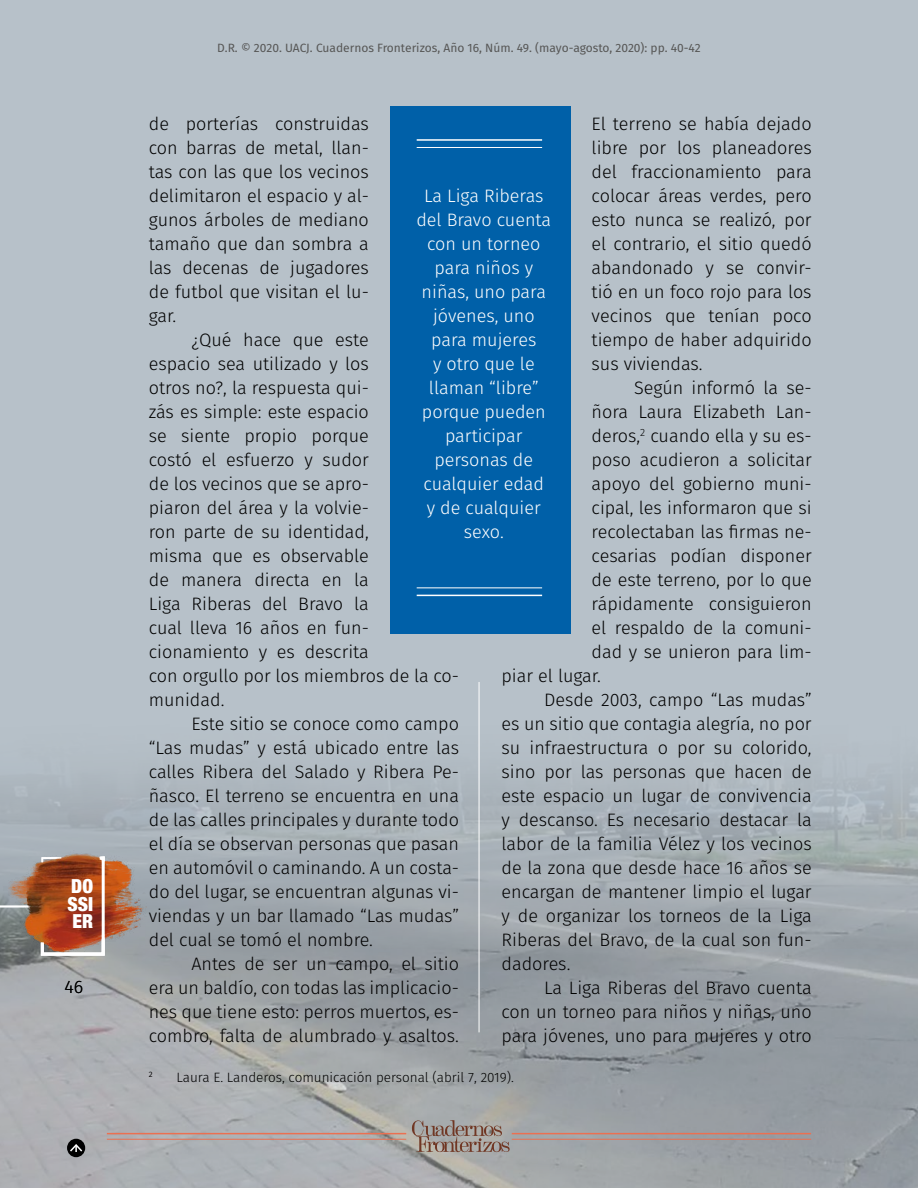
<style>
.page{position:relative;width:918px;height:1188px;background:#b6c1c9}
.page>*{position:absolute;margin:0;border:0;box-sizing:border-box;transform-origin:0 0}
.t1{font:900 condensed 19.2px/17.2px "Helvetica Neue";color:#fff;text-align:right}
.t2{font:300 18px/24px "Fira Sans";color:#000;text-align:justify}
.t3{font:300 18px/24px "Fira Sans";color:#fff;text-align:center}
.t4{font:300 13.5px "Fira Sans";color:#000}
.t5{font:12px "Fira Sans";color:#575756}
.t6{font:7.8px "Fira Sans";color:#000}
</style>
<div class="page">
<img style="left:0;top:693px;width:918px;height:495px">
<div style="left:390px;top:106px;width:180px;height:528px;background:#0060a8"></div>
<hr style="left:417px;top:139px;width:125px;height:2px;background:#fff">
<hr style="left:417px;top:147px;width:125px;height:1px;background:#fff">
<hr style="left:417px;top:595px;width:125px;height:1px;background:#fff">
<hr style="left:417px;top:587px;width:125px;height:1px;background:#fff">
<hr style="left:479px;top:682px;width:1px;height:350px;background:#fff">
<hr style="left:107px;top:1133px;width:299px;height:1px;background:#eb7051">
<hr style="left:512px;top:1133px;width:299px;height:1px;background:#eb7051">
<hr style="left:107px;top:1139px;width:299px;height:1px;background:#eb7051">
<hr style="left:512px;top:1139px;width:299px;height:1px;background:#eb7051">
<img style="left:0;top:832px;width:146px;height:149px">
<svg style="left:412px;top:1120px;width:98px;height:32px;background:#9d9089"></svg>
<div style="left:67px;top:1139px;width:18px;height:18px;background:#000;border-radius:50%"></div>
<svg style="left:68px;top:1143px;width:16px;height:10px"></svg>
<hr style="left:0;top:906px;width:43px;height:1px;background:#fff">
<svg style="left:39px;top:855px;width:67px;height:102px;background:#a75637"></svg>
<p class="t1" style="left:60px;top:868px;width:34px">DI<br>DAC<br>TI<br>KÓN</p>
<p class="t1" style="left:61px;top:877px;width:34px;text-align:center">CHA<br>M<br>ZAL</p>
<p class="t1" style="left:67px;top:877px;width:27px;text-align:justify">DO SSI ER</p>
<p class="t2" style="left:64px;top:975px;width:20px">46</p>
<p class="t5" style="left:217px;top:39px;width:485px">D.R. © 2020. UACJ. Cuadernos Fronterizos, Año 16, Núm. 49. (mayo-agosto, 2020): pp. 40-42</p>
<p class="t2" style="left:149px;top:112px;width:222px">de porterías construidas con barras de metal, llan&shy;tas con las que los vecinos delimitaron el espacio y al&shy;gunos árboles de mediano tamaño que dan sombra a las decenas de jugadores de futbol que visitan el lu&shy;gar.</p>
<p class="t2" style="left:149px;top:328px;width:312px;text-align:left;text-indent:43px">¿Qué hace que este<br>espacio sea utilizado y los<br>otros no?, la respuesta qui-<br>zás es simple: este espacio<br>se siente propio porque<br>costó el esfuerzo y sudor<br>de los vecinos que se apro-<br>piaron del área y la volvie-<br>ron parte de su identidad,<br>misma que es observable<br>de manera directa en la<br>Liga Riberas del Bravo la<br>cual lleva 16 años en fun&shy;cionamiento y es descrita<br>con orgullo por los miembros de la co&shy;munidad.</p>
<p class="t2" style="left:149px;top:712px;width:312px;text-indent:43px">Este sitio se conoce como campo “Las mudas” y está ubicado entre las calles Ribera del Salado y Ribera Pe&shy;ñasco. El terreno se encuentra en una de las calles principales y durante todo el día se observan personas que pasan en automóvil o caminando. A un costa&shy;do del lugar, se encuentran algunas vi&shy;viendas y un bar llamado “Las mudas” del cual se tomó el nombre.</p>
<p class="t2" style="left:149px;top:952px;width:312px;text-indent:43px">Antes de ser un campo, el sitio era un baldío, con todas las implicacio&shy;nes que tiene esto: perros muertos, es&shy;combro, falta de alumbrado y asaltos.</p>
<p class="t6" style="left:149px;top:1069px;width:5px">2</p>
<p class="t4" style="left:177px;top:1067px;width:339px">Laura E. Landeros, comunicación personal (abril 7, 2019).</p>
<p class="t2" style="left:592px;top:112px;width:222px">El terreno se había dejado libre por los planeadores del fraccionamiento para colocar áreas verdes, pero esto nunca se realizó, por el contrario, el sitio quedó abandonado y se convir&shy;tió en un foco rojo para los vecinos que tenían poco tiempo de haber adquirido sus viviendas.</p>
<p class="t2" style="left:634px;top:376px;width:179px">Según informó la se-</p>
<p class="t2" style="left:592px;top:400px;width:222px">ñora Laura Elizabeth Lan-</p>
<p class="t2" style="left:592px;top:424px;width:222px">deros,<sup>2</sup> cuando ella y su es-</p>
<p class="t2" style="left:592px;top:448px;width:222px">poso acudieron a solicitar</p>
<p class="t2" style="left:592px;top:472px;width:222px">apoyo del gobierno muni-</p>
<p class="t2" style="left:592px;top:496px;width:222px">cipal, les informaron que si</p>
<p class="t2" style="left:592px;top:520px;width:222px">recolectaban las firmas ne-</p>
<p class="t2" style="left:592px;top:544px;width:222px">cesarias podían disponer</p>
<p class="t2" style="left:592px;top:568px;width:222px">de este terreno, por lo que</p>
<p class="t2" style="left:592px;top:592px;width:222px">rápidamente consiguieron</p>
<p class="t2" style="left:592px;top:616px;width:222px">el respaldo de la comuni-</p>
<p class="t2" style="left:592px;top:640px;width:222px">dad y se unieron para lim-</p>
<p class="t2" style="left:502px;top:664px;width:101px">piar el lugar.</p>
<p class="t2" style="left:544px;top:688px;width:269px">Desde 2003, campo “Las mudas”</p>
<p class="t2" style="left:502px;top:712px;width:312px">es un sitio que contagia alegría, no por</p>
<p class="t2" style="left:502px;top:736px;width:312px">su infraestructura o por su colorido,</p>
<p class="t2" style="left:502px;top:760px;width:312px">sino por las personas que hacen de</p>
<p class="t2" style="left:502px;top:784px;width:312px">este espacio un lugar de convivencia</p>
<p class="t2" style="left:502px;top:808px;width:312px">y descanso. Es necesario destacar la</p>
<p class="t2" style="left:502px;top:832px;width:312px">labor de la familia Vélez y los vecinos</p>
<p class="t2" style="left:502px;top:856px;width:312px">de la zona que desde hace 16 años se</p>
<p class="t2" style="left:502px;top:880px;width:312px">encargan de mantener limpio el lugar</p>
<p class="t2" style="left:502px;top:904px;width:312px">y de organizar los torneos de la Liga</p>
<p class="t2" style="left:502px;top:928px;width:312px">Riberas del Bravo, de la cual son fun-</p>
<p class="t2" style="left:502px;top:952px;width:70px">dadores.</p>
<p class="t2" style="left:544px;top:976px;width:269px">La Liga Riberas del Bravo cuenta</p>
<p class="t2" style="left:502px;top:1000px;width:312px">con un torneo para niños y niñas, uno</p>
<p class="t2" style="left:502px;top:1024px;width:312px">para jóvenes, uno para mujeres y otro</p>
<p class="t3" style="left:416px;top:184px;width:136px">La Liga Riberas del Bravo cuenta con un torneo para niños y niñas, uno para jóvenes, uno para mujeres<br>y otro que le llaman “libre” porque pueden participar personas de cualquier edad<br>y de cualquier sexo.</p>
</div>
